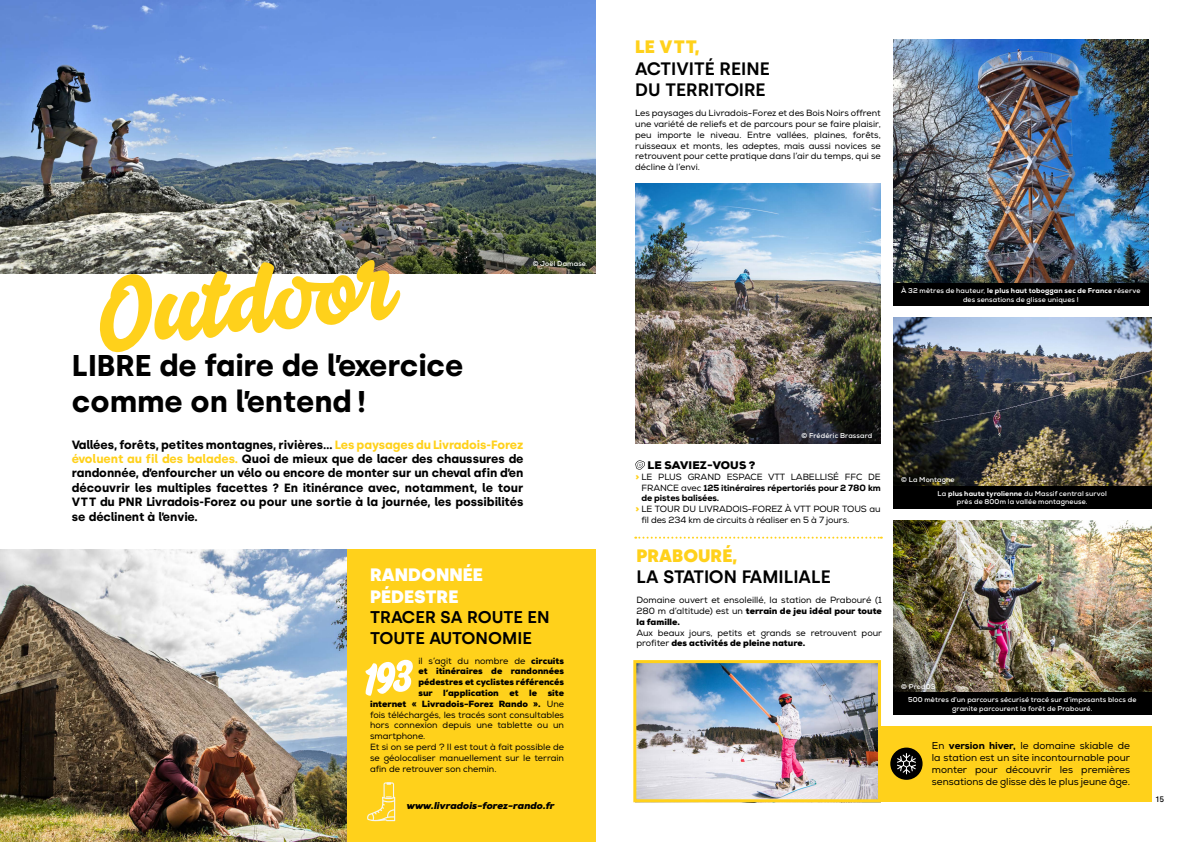
<style>
.page{position:relative;width:1191px;height:842px;background:#fff}
.page>*{position:absolute;margin:0;border:0;box-sizing:border-box;transform-origin:0 0}
.t1{font:100px "Salty 1";color:#ffd11b}
.t2{font:700 30px/36px "Silka";color:#000}
.t3{font:600 18px/21.6px "Silka";color:#000}
.t4{font:900 18px/21.6px "Silka";color:#fff}
.t5{font:900 18px "Silka";color:#ffd11b}
.t6{font:600 17px/20.4px "Silka";color:#000}
.t7{font:700 12px/14.4px "Silka";color:#000;text-align:justify}
.t8{font:900 11px "Nexa";letter-spacing:.015em;color:#000}
.t9{font:10px/12px "Nexa";color:#000;text-align:justify}
.t10{font:italic 900 9.9px "Nexa";color:#000}
.t11{font:9px/10.8px "Nexa";color:#000;text-align:justify}
.t12{font:900 9px "Nexa";color:#000}
.t13{font:800 9px "Nexa";letter-spacing:-.01em;color:#000}
.t14{font:500 8px "Silka";color:#000}
.t15{font:700 7px/8.4px "Nexa";letter-spacing:.02em;color:#fff;text-align:center}
.s1{color:#ffd11b}
.s2{font-weight:900}
.s3{font-weight:400}
.s4{font-weight:800}
.s5{font-weight:900;color:#ffd11b}
</style>
<div class="page">
<div style="left:71px;top:550px;width:524px;height:292px;background:#ffd11b"></div>
<img style="left:0;top:0;width:595px;height:273px">
<svg style="left:635px;top:460px;width:10px;height:10px"></svg>
<img style="left:0;top:550px;width:346px;height:292px">
<img style="left:893px;top:40px;width:255px;height:243px">
<img style="left:893px;top:317px;width:258px;height:169px">
<img style="left:893px;top:520px;width:258px;height:173px">
<div style="left:893px;top:486px;width:258px;height:23px;background:#000"></div>
<div style="left:893px;top:693px;width:258px;height:22px;background:#000"></div>
<div style="left:893px;top:283px;width:255px;height:23px;background:#000"></div>
<img style="left:635px;top:184px;width:245px;height:260px">
<svg style="left:367px;top:782px;width:28px;height:39px"></svg>
<div style="left:878px;top:726px;width:273px;height:76px;background:#ffd11b"></div>
<img style="left:637px;top:664px;width:240px;height:134px">
<div style="left:633px;top:660px;width:248px;height:142px;border:3px solid #ffd11b"></div>
<div style="left:890px;top:747px;width:32px;height:33px;background:#000;border-radius:50%"></div>
<svg style="left:897px;top:753px;width:19px;height:21px"></svg>
<svg style="left:635px;top:537px;width:247px;height:2px"></svg>
<h1 class="t1" style="left:90px;top:251px;width:221px;rotate:-6deg">Outdoor</h1>
<h2 class="t2" style="left:72px;top:347px;width:393px">LIBRE de faire de l’exercice comme on l’entend !</h2>
<p class="t7" style="left:72px;top:437px;width:453px">Vallées, forêts, petites montagnes, rivières… <span class="s1">Les paysages du Livradois-Forez évoluent au fil des balades.</span> Quoi de mieux que de lacer des chaussures de randonnée, d’enfourcher un vélo ou encore de monter sur un cheval afin d’en découvrir les multiples facettes ? En itinérance avec, notamment, le tour VTT du PNR Livradois-Forez ou pour une sortie à la journée, les possibilités se déclinent à l’envie.</p>
<p class="t15" style="left:533px;top:259px;width:55px">© Joël Damase</p>
<h3 class="t4" style="left:370px;top:564px;width:114px">RANDONNÉE<br>PÉDESTRE<span class="s1">,</span></h3>
<h3 class="t6" style="left:370px;top:607px;width:181px">TRACER SA ROUTE EN<br>TOUTE AUTONOMIE</h3>
<p class="t11" style="left:418px;top:655px;width:147px">il s’agit du nombre de <span class="s2">circuits</span></p>
<p class="t12" style="left:418px;top:665px;width:147px">et itinéraires de randonnées</p>
<p class="t12" style="left:418px;top:676px;width:147px">pédestres et cyclistes référencés</p>
<p class="t12" style="left:418px;top:687px;width:147px">sur l’application et le site</p>
<p class="t12" style="left:370px;top:698px;width:195px">internet « Livradois-Forez Rando ». <span class="s3">Une</span></p>
<p class="t11" style="left:370px;top:709px;width:195px">fois téléchargés, les tracés sont consultables</p>
<p class="t11" style="left:370px;top:720px;width:195px">hors connexion depuis une tablette ou un</p>
<p class="t11" style="left:370px;top:731px;width:57px">smartphone.</p>
<p class="t11" style="left:370px;top:742px;width:195px">Et si on se perd ? Il est tout à fait possible de</p>
<p class="t11" style="left:370px;top:752px;width:195px">se géolocaliser manuellement sur le terrain</p>
<p class="t11" style="left:370px;top:763px;width:128px">afin de retrouver son chemin.</p>
<h3 class="t5" style="left:635px;top:36px;width:66px">LE VTT,</h3>
<h3 class="t3" style="left:635px;top:58px;width:136px">ACTIVITÉ REINE<br>DU TERRITOIRE</h3>
<p class="t11" style="left:635px;top:108px;width:247px">Les paysages du Livradois-Forez et des Bois Noirs offrent une variété de reliefs et de parcours pour se faire plaisir, peu importe le niveau. Entre vallées, plaines, forêts, ruisseaux et monts, les adeptes, mais aussi novices se retrouvent pour cette pratique dans l’air du temps, qui se décline à l’envi.</p>
<p class="t15" style="left:901px;top:286px;width:241px">À 32 mètres de hauteur, <span class="s4">le plus haut toboggan sec de France</span> réserve des sensations de glisse uniques !</p>
<p class="t15" style="left:801px;top:431px;width:72px">© Frédéric Brassard</p>
<p class="t8" style="left:647px;top:458px;width:110px">LE SAVIEZ-VOUS ?</p>
<p class="t11" style="left:635px;top:471px;width:247px"><span class="s5">&gt;</span> LE PLUS GRAND ESPACE VTT LABELLISÉ FFC DE</p>
<p class="t13" style="left:641px;top:482px;width:241px"><span class="s3">FRANCE avec</span> 125 itinéraires répertoriés pour 2 780 km</p>
<p class="t13" style="left:641px;top:492px;width:79px">de pistes balisées.</p>
<p class="t11" style="left:635px;top:504px;width:247px"><span class="s5">&gt;</span> LE TOUR DU LIVRADOIS-FOREZ À VTT POUR TOUS au</p>
<p class="t11" style="left:641px;top:515px;width:209px">fil des 234 km de circuits à réaliser en 5 à 7 jours.</p>
<h3 class="t5" style="left:636px;top:545px;width:103px">PRABOURÉ,</h3>
<h3 class="t3" style="left:636px;top:566px;width:196px">LA STATION FAMILIALE</h3>
<p class="t11" style="left:636px;top:595px;width:247px">Domaine ouvert et ensoleillé, la station de Prabouré (1<br>280 m d’altitude) est un <span class="s2">terrain de jeu idéal pour toute la famille.</span></p>
<p class="t11" style="left:636px;top:627px;width:247px">Aux beaux jours, petits et grands se retrouvent pour profiter <span class="s2">des activités de pleine nature.</span></p>
<p class="t15" style="left:937px;top:473px;width:171px;line-height:13.6px;text-align:left;text-indent:-36px">© La Montagne<br>La <span class="s4">plus haute tyrolienne</span> du Massif central survol</p>
<p class="t15" style="left:957px;top:498px;width:132px">près de 800m la vallée montagneuse.</p>
<p class="t15" style="left:901px;top:682px;width:36px">© Prod03</p>
<p class="t15" style="left:908px;top:696px;width:230px">500 mètres d’un parcours sécurisé tracé sur d’imposants blocs de granite parcourent la forêt de Prabouré.</p>
<p class="t9" style="left:932px;top:740px;width:200px">En <span class="s4">version hiver,</span> le domaine skiable de la station est un site incontournable pour monter pour découvrir les premières sensations de glisse dès le plus jeune âge.</p>
<p class="t14" style="left:26px;top:795px;width:10px">14</p>
<p class="t14" style="left:1155px;top:795px;width:10px">15</p>
<p class="t10" style="left:407px;top:799px;width:149px">www.livradois-forez-rando.fr</p>
</div>
